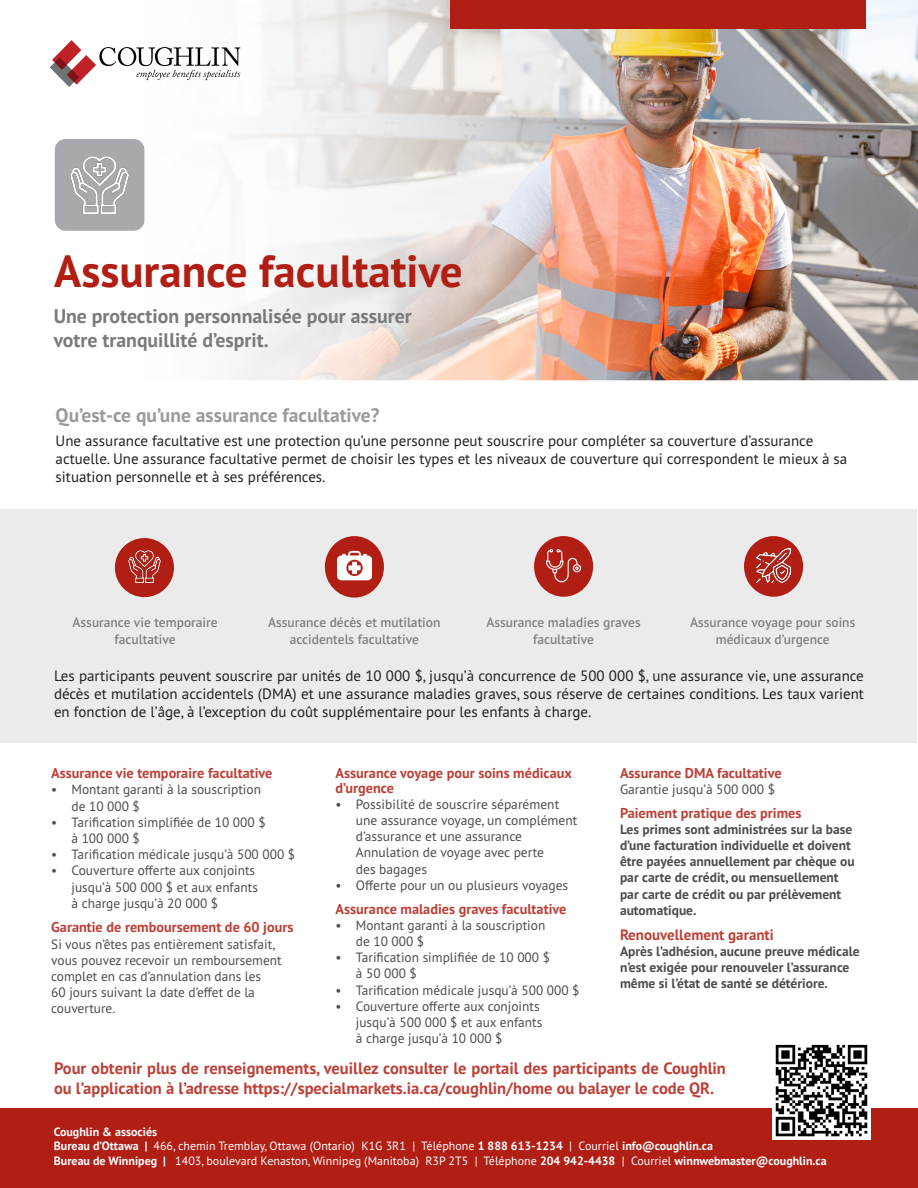
<style>
.page{position:relative;width:918px;height:1188px;background:#fff}
.page>*{position:absolute;margin:0;border:0;box-sizing:border-box;transform-origin:0 0}
.t1{font:700 45px "PT Sans Pro";color:#b11e14}
.small_grey_text{font:700 19.8px/23.7px "PT Sans Pro";color:#797a7c}
.small_grey_text-2{font:700 19.5px "PT Sans Pro";color:#9a9a9c}
.Paragraph_Style_7{font:700 16.5px/19.8px "PT Sans Pro";color:#bd4037}
.Paragraph_Style_1{font:15px/18px "PT Sans Pro";color:#231f20}
.Paragraph_Style_7-2{font:700 15px "PT Sans Pro";color:#bd4037}
.Paragraph_Style_7-3{font:700 14.25px/15px "PT Sans Pro";color:#bd4037}
.Paragraph_Style_8{font:13.5px/16.2px "PT Sans Pro";color:#4b4c4d}
.Paragraph_Style_8-2{font:700 13.5px/16.2px "PT Sans Pro";color:#4b4c4d}
.Paragraph_Style_5{font:600 13.5px/16.2px "PT Sans Pro";color:#7e7f81;text-align:center}
.t2{font:12px/14.4px "PT Sans Pro";color:#fff}
.s1{font-weight:700}
</style>
<div class="page">
<div style="left:0;top:509px;width:917px;height:234px;background:#ebebec"></div>
<img style="left:136px;top:0;width:782px;height:380px">
<div style="left:0;top:1108px;width:918px;height:80px;background:#b11e14"></div>
<div style="left:450px;top:0;width:416px;height:29px;background:#b11e14"></div>
<div style="left:115px;top:538px;width:59px;height:59px;background:#b11e14;border-radius:50%"></div>
<div style="left:325px;top:536px;width:59px;height:62px;background:#b11e14;border-radius:50%"></div>
<div style="left:534px;top:536px;width:59px;height:61px;background:#b11e14;border-radius:50%"></div>
<div style="left:744px;top:536px;width:59px;height:61px;background:#b11e14;border-radius:50%"></div>
<img style="left:128px;top:550px;width:33px;height:33px">
<img style="left:337px;top:550px;width:34px;height:31px">
<img style="left:757px;top:548px;width:33px;height:34px">
<img style="left:547px;top:548px;width:34px;height:34px">
<div style="left:55px;top:139px;width:89px;height:92px;background:#a7a9ac;border-radius:11px"></div>
<img style="left:70px;top:156px;width:59px;height:59px">
<svg style="left:50px;top:40px;width:190px;height:47px"></svg>
<img style="left:773px;top:1044px;width:98px;height:96px">
<p class="t1" style="left:54px;top:242px;width:410px">Assurance facultative</p>
<p class="small_grey_text" style="left:54px;top:304px;width:360px">Une protection personnalisée pour assurer votre tranquillité d’esprit.</p>
<p class="small_grey_text-2" style="left:56px;top:402px;width:326px">Qu’est-ce qu’une assurance facultative?</p>
<p class="Paragraph_Style_1" style="left:56px;top:432px;width:793px">Une assurance facultative est une protection qu’une personne peut souscrire pour compléter sa couverture d’assurance actuelle. Une assurance facultative permet de choisir les types et les niveaux de couverture qui correspondent le mieux à sa situation personnelle et à ses préférences.</p>
<p class="Paragraph_Style_5" style="left:73px;top:614px;width:147px">Assurance vie temporaire facultative</p>
<p class="Paragraph_Style_5" style="left:268px;top:614px;width:174px">Assurance décès et mutilation accidentels facultative</p>
<p class="Paragraph_Style_5" style="left:486px;top:614px;width:156px">Assurance maladies graves facultative</p>
<p class="Paragraph_Style_5" style="left:690px;top:614px;width:167px">Assurance voyage pour soins médicaux d’urgence</p>
<p class="Paragraph_Style_1" style="left:54px;top:667px;width:812px;text-align:justify">Les participants peuvent souscrire par unités de 10 000 $, jusqu’à concurrence de 500 000 $, une assurance vie, une assurance décès et mutilation accidentels (DMA) et une assurance maladies graves, sous réserve de certaines conditions. Les taux varient en fonction de l’âge, à l’exception du coût supplémentaire pour les enfants à charge.</p>
<p class="Paragraph_Style_7-3" style="left:51px;top:765px;width:223px">Assurance vie temporaire facultative</p>
<p class="Paragraph_Style_8" style="left:72px;top:781px;width:191px;text-indent:-20px">• Montant garanti à la souscription de 10 000 $</p>
<p class="Paragraph_Style_8" style="left:72px;top:814px;width:196px;text-indent:-20px">• Tarification simplifiée de 10 000 $ à 100 000 $</p>
<p class="Paragraph_Style_8" style="left:51px;top:846px;width:245px">• Tarification médicale jusqu’à 500 000 $</p>
<p class="Paragraph_Style_8" style="left:72px;top:862px;width:188px;text-indent:-20px">• Couverture offerte aux conjoints jusqu’à 500 000 $ et aux enfants à charge jusqu’à 20 000 $</p>
<p class="Paragraph_Style_7-3" style="left:51px;top:920px;width:244px">Garantie de remboursement de 60 jours</p>
<p class="Paragraph_Style_8" style="left:51px;top:935px;width:232px">Si vous n’êtes pas entièrement satisfait, vous pouvez recevoir un remboursement complet en cas d’annulation dans les<br>60 jours suivant la date d’effet de la couverture.</p>
<p class="Paragraph_Style_7-3" style="left:336px;top:765px;width:238px">Assurance voyage pour soins médicaux d’urgence</p>
<p class="Paragraph_Style_8" style="left:356px;top:796px;width:223px;text-indent:-20px">• Possibilité de souscrire séparément une assurance voyage, un complément d’assurance et une assurance<br>Annulation de voyage avec perte<br>des bagages</p>
<p class="Paragraph_Style_8" style="left:336px;top:877px;width:234px">• Offerte pour un ou plusieurs voyages</p>
<p class="Paragraph_Style_7-3" style="left:336px;top:901px;width:232px">Assurance maladies graves facultative</p>
<p class="Paragraph_Style_8" style="left:356px;top:917px;width:191px;text-indent:-20px">• Montant garanti à la souscription de 10 000 $</p>
<p class="Paragraph_Style_8" style="left:356px;top:949px;width:196px;text-indent:-20px">• Tarification simplifiée de 10 000 $ à 50 000 $</p>
<p class="Paragraph_Style_8" style="left:336px;top:981px;width:245px">• Tarification médicale jusqu’à 500 000 $</p>
<p class="Paragraph_Style_8" style="left:356px;top:998px;width:188px;text-indent:-20px">• Couverture offerte aux conjoints jusqu’à 500 000 $ et aux enfants à charge jusqu’à 10 000 $</p>
<p class="Paragraph_Style_7-3" style="left:620px;top:765px;width:163px">Assurance DMA facultative</p>
<p class="Paragraph_Style_8" style="left:620px;top:781px;width:157px">Garantie jusqu’à 500 000 $</p>
<p class="Paragraph_Style_7-3" style="left:620px;top:805px;width:183px">Paiement pratique des primes</p>
<p class="Paragraph_Style_8-2" style="left:620px;top:821px;width:236px">Les primes sont administrées sur la base d’une facturation individuelle et doivent être payées annuellement par chèque ou par carte de crédit, ou mensuellement par carte de crédit ou par prélèvement automatique.</p>
<p class="Paragraph_Style_7-2" style="left:620px;top:924px;width:155px">Renouvellement garanti</p>
<p class="Paragraph_Style_8-2" style="left:620px;top:943px;width:241px">Après l’adhésion, aucune preuve médicale n’est exigée pour renouveler l’assurance même si l’état de santé se détériore.</p>
<p class="Paragraph_Style_7" style="left:54px;top:1058px;width:673px">Pour obtenir plus de renseignements, veuillez consulter le portail des participants de Coughlin ou l’application à l’adresse https://specialmarkets.ia.ca/coughlin/home ou balayer le code QR.</p>
<p class="t2" style="left:54px;top:1124px;width:774px"><span class="s1">Coughlin &amp; associés<br>Bureau d’Ottawa |</span> 466, chemin Tremblay, Ottawa (Ontario) K1G 3R1 | Téléphone <span class="s1">1 888 613-1234</span> | Courriel <span class="s1">info@coughlin.ca<br>Bureau de Winnipeg |</span> 1403, boulevard Kenaston, Winnipeg (Manitoba) R3P 2T5 | Téléphone <span class="s1">204 942-4438</span> | Courriel <span class="s1">winnwebmaster@coughlin.ca</span></p>
</div>
